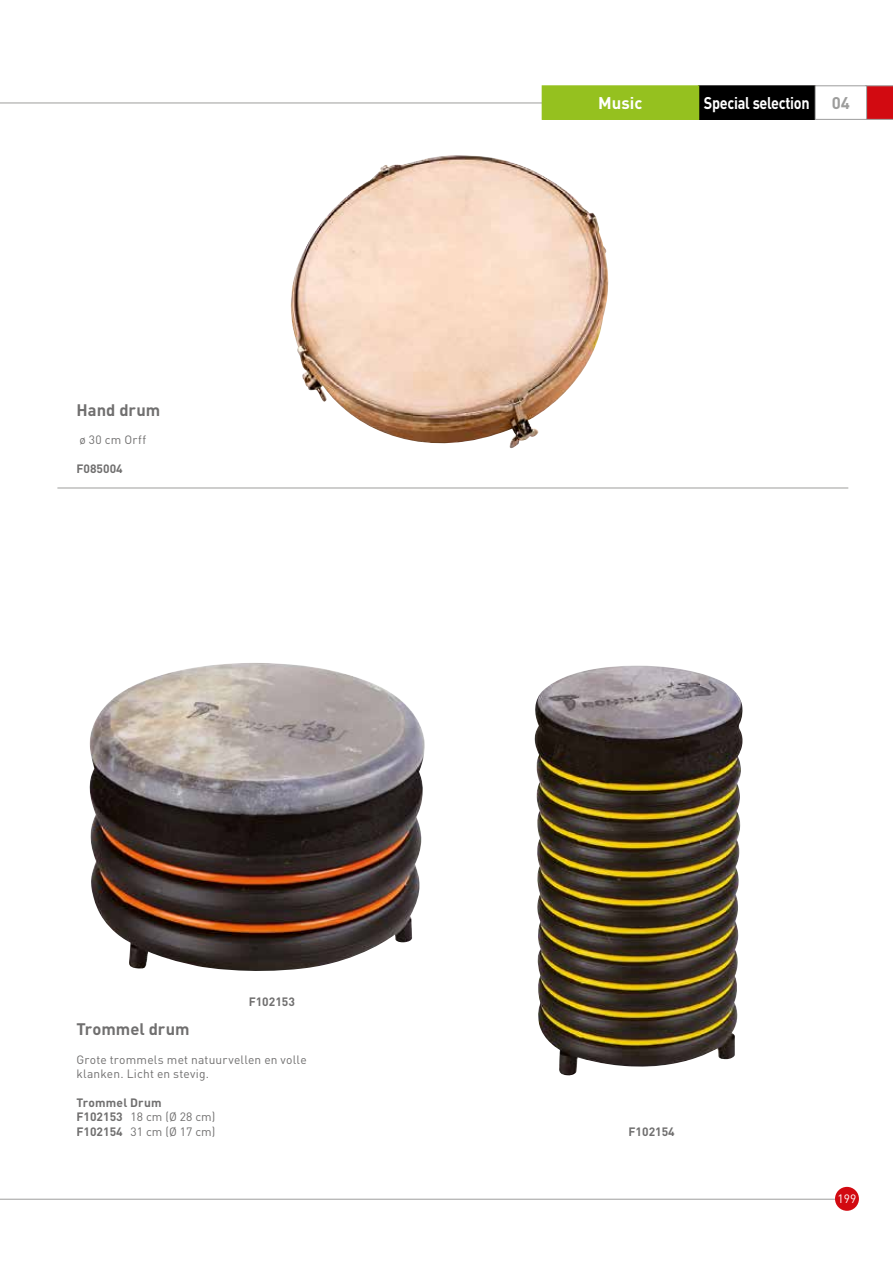
<style>
.page{position:relative;width:893px;height:1263px;background:#fff}
.page>*{position:absolute;margin:0;border:0;box-sizing:border-box;transform-origin:0 0}
.t1{font:700 16.8px "DIN Pro";letter-spacing:-.02em;color:#fff;scale:.86 1}
.t2{font:700 16.8px "DIN Pro";letter-spacing:-.02em;color:#fff}
.t3{font:700 16.5px "DIN Pro";color:#706f6f}
.t4{font:700 12px/14.4px "DIN Pro";color:#706f6f}
.t5{font:12px/14.4px "DIN Pro";letter-spacing:.015em;color:#706f6f}
.t6{font:12px "DIN Pro";color:#fff}
.s1{font-weight:400}
.s2{font-weight:500;font-size:30px}
.s3{color:#9d9d9c}
</style>
<div class="page">
<hr style="left:0;top:1199px;width:841px;height:1px;background:#9d9d9c">
<svg style="left:867px;top:85px;width:26px;height:35px"></svg>
<hr style="left:0;top:103px;width:787px;height:1px;background:#9d9d9c">
<div style="left:698px;top:86px;width:117px;height:33px;background:#000"></div>
<div style="left:698px;top:85px;width:118px;height:35px;border:1px solid #000"></div>
<div style="left:815px;top:85px;width:52px;height:35px;border:1px solid #9d9d9c"></div>
<div style="left:542px;top:86px;width:157px;height:33px;background:#95c11f"></div>
<div style="left:542px;top:85px;width:157px;height:35px;border:1px solid #95c11f"></div>
<img style="left:89px;top:663px;width:336px;height:308px">
<img style="left:534px;top:666px;width:209px;height:410px">
<img style="left:290px;top:155px;width:319px;height:294px">
<hr style="left:57px;top:488px;width:791px;height:1px;background:#9d9d9c">
<div style="left:835px;top:1187px;width:24px;height:24px;background:#d20a11;border-radius:50%"></div>
<h2 class="t3" style="left:77px;top:398px;width:85px">Hand drum</h2>
<p class="t5" style="left:80px;top:432px;width:68px">ø 30 cm Orff</p>
<p class="t4" style="left:77px;top:461px;width:48px">F085004</p>
<p class="t4" style="left:249px;top:994px;width:48px">F102153</p>
<h2 class="t3" style="left:77px;top:1018px;width:115px">Trommel drum</h2>
<p class="t5" style="left:77px;top:1052px;width:232px">Grote trommels met natuurvellen en volle klanken. Licht en stevig.</p>
<p class="t4" style="left:77px;top:1095px;width:140px">Trommel Drum<br>F102153 <span class="s1">18 cm (Ø 28 cm)<br></span>F102154 <span class="s1">31 cm (Ø 17 cm)</span></p>
<h1 class="t2" style="left:598px;top:91px;width:46px">Music</h1>
<h1 class="t1" style="left:704px;top:91px;width:182px">Special selection<span class="s2">01.01</span><span class="s3">04</span></h1>
<p class="t4" style="left:628px;top:1124px;width:48px">F102154</p>
<p class="t6" style="left:838px;top:1191px;width:20px">199</p>
</div>
